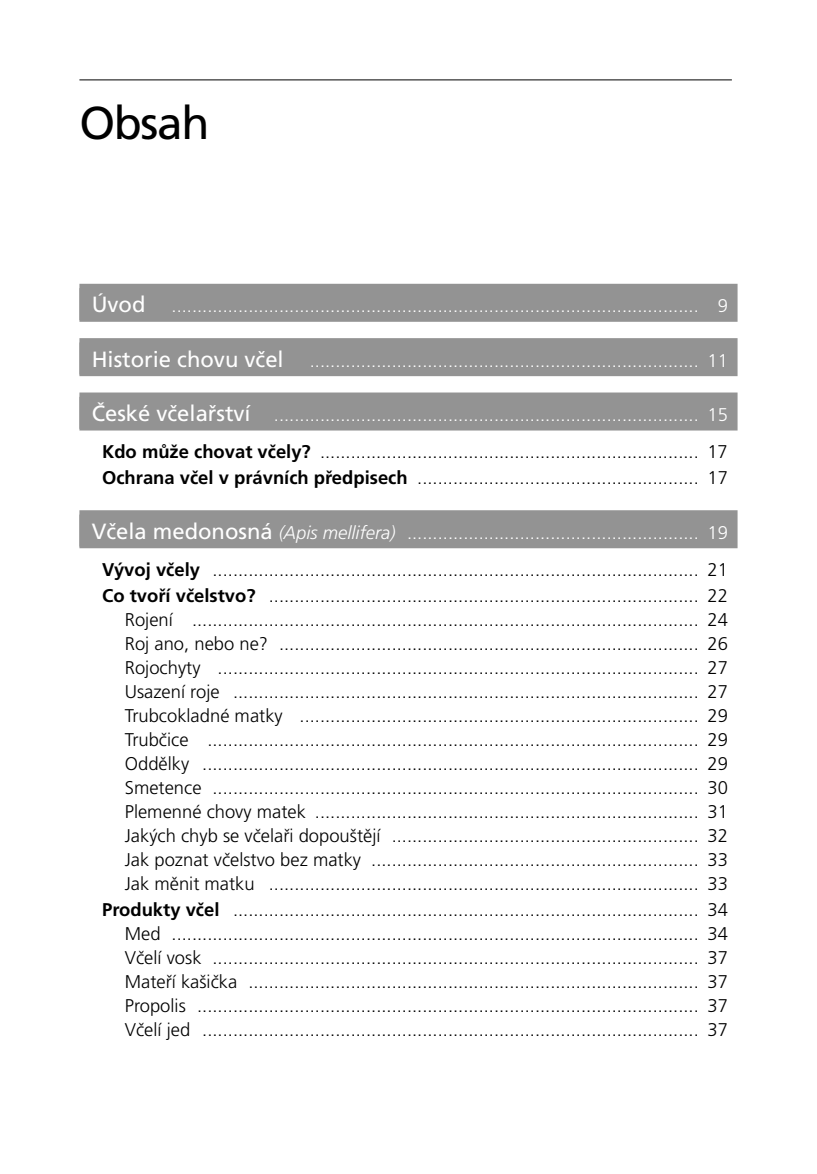
<style>
.page{position:relative;width:817px;height:1174px;background:#fff}
.page>*{position:absolute;margin:0;border:0;box-sizing:border-box;transform-origin:0 0}
.t1{font:46px "Frutiger CE";letter-spacing:-.03em;color:#000}
.t2{font:300 18.4px/24px "Frutiger CE";color:#000;text-align:justify}
.t3{font:300 18.4px/37.4px "Frutiger CE";color:#fff;text-align:center}
.s1{font-weight:400;font-size:22px}
.s2{font-weight:700;color:#000}
.s3{color:#000}
.s4{font-weight:700}
.s5{font-weight:400;font-size:22px;color:#fff}
.s6{font-style:italic;color:#fff}
.s7{color:#fff}
</style>
<div class="page">
<hr style="left:79px;top:79px;width:652px;height:1px;background:#000">
<div style="left:79px;top:284px;width:658px;height:38px;background:#939393"></div>
<div style="left:79px;top:338px;width:658px;height:38px;background:#939393"></div>
<div style="left:79px;top:392px;width:658px;height:38px;background:#939393"></div>
<div style="left:79px;top:510px;width:658px;height:38px;background:#939393"></div>
<h1 class="t1" style="left:79px;top:96px;width:131px">Obsah</h1>
<p class="t3" style="left:92px;top:287px;width:637px"><span class="s1">Úvod</span> ....................................................................................................... 9</p>
<p class="t3" style="left:92px;top:341px;width:637px"><span class="s1">Historie chovu včel</span> ............................................................................ 11</p>
<p class="t3" style="left:92px;top:396px;width:637px"><span class="s1">České včelařství</span> ................................................................................... 15<br><span class="s2">Kdo může chovat včely?</span> <span class="s3">.......................................................................... 17</span></p>
<p class="t2" style="left:102px;top:466px;width:627px"><span class="s4">Ochrana včel v právních předpisech</span> ....................................................... 17</p>
<p class="t2" style="left:92px;top:513px;width:637px;line-height:37.4px;text-align:center"><span class="s5">Včela medonosná</span> <span class="s6">(Apis mellifera)</span> <span class="s7">......................................................... 19<br></span><span class="s4">Vývoj včely</span> ............................................................................................... 21</p>
<p class="t2" style="left:125px;top:583px;width:604px;text-indent:-23px"><span class="s4">Co tvoří včelstvo?</span> .................................................................................... 22<br>Rojení ................................................................................................... 24<br>Roj ano, nebo ne? .................................................................................. 26<br>Rojochyty .............................................................................................. 27<br>Usazení roje ........................................................................................... 27<br>Trubcokladné matky .............................................................................. 29<br>Trubčice ................................................................................................ 29<br>Oddělky ................................................................................................. 29<br>Smetence ............................................................................................... 30<br>Plemenné chovy matek ........................................................................... 31<br>Jakých chyb se včelaři dopouštějí ............................................................ 32<br>Jak poznat včelstvo bez matky ................................................................ 33<br>Jak měnit matku .................................................................................... 33</p>
<p class="t2" style="left:125px;top:897px;width:604px;text-indent:-23px"><span class="s4">Produkty včel</span> ........................................................................................... 34<br>Med ....................................................................................................... 34<br>Včelí vosk ............................................................................................... 37<br>Mateří kašička ........................................................................................ 37<br>Propolis .................................................................................................. 37<br>Včelí jed ................................................................................................. 37</p>
</div>
